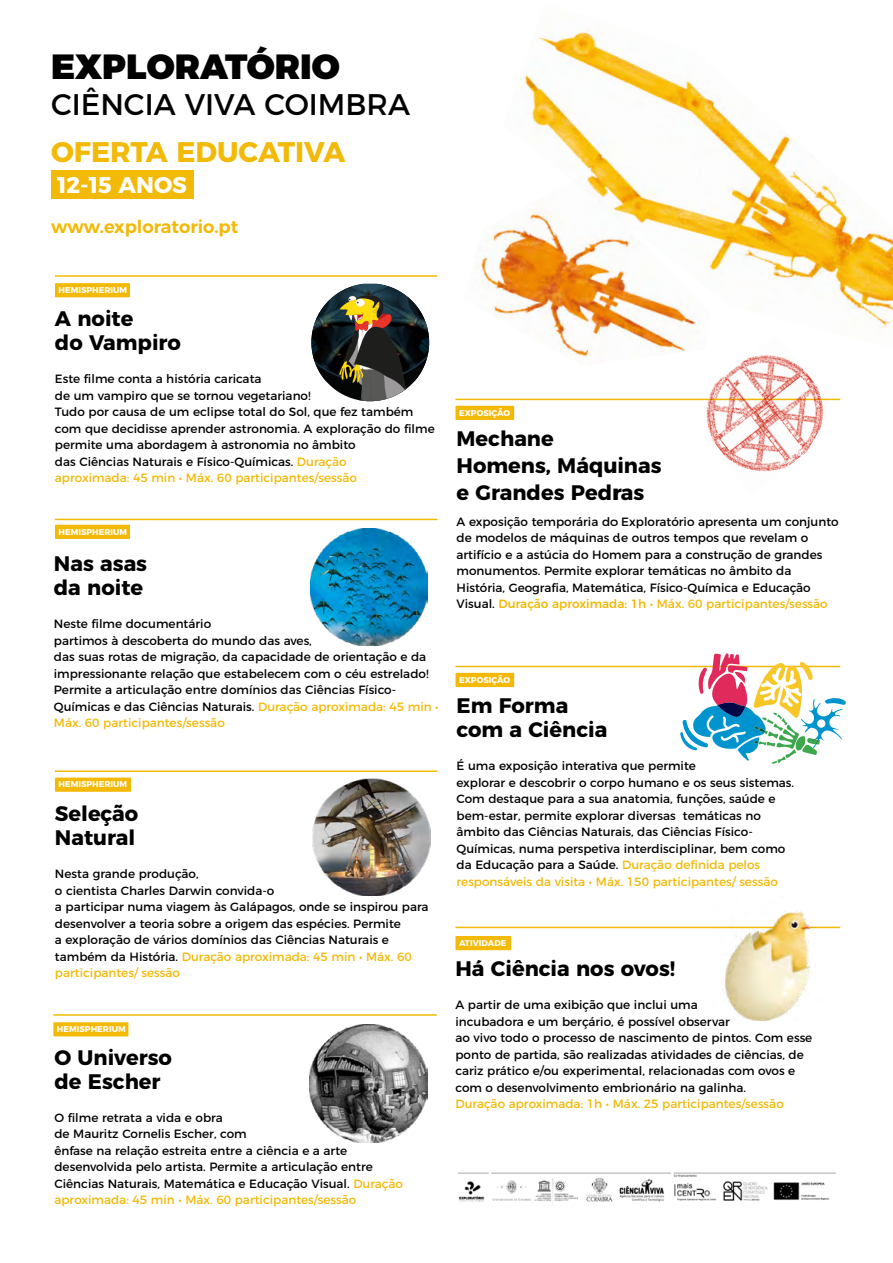
<style>
.page{position:relative;width:893px;height:1263px;background:#fff}
.page>*{position:absolute;margin:0;border:0;box-sizing:border-box;transform-origin:0 0}
.t1{font:900 34.95px "Montserrat";color:#000}
.t2{font:29.85px "Montserrat";color:#000}
.t3{font:700 28.35px "Montserrat";color:#f3b907}
.t4{font:700 22.8px "Montserrat";color:#fff}
.t5{font:700 21px/24px "Montserrat";color:#000}
.t6{font:600 17.85px "Montserrat";color:#f3b907}
.t7{font:12px/16.5px "Montserrat";color:#000}
.t8{font:12px "Montserrat";color:#f3b907}
.t9{font:700 8.4px "Montserrat";color:#fff}
.s1{color:#f3b907}
.s2{font-weight:500;color:#f3b907}
</style>
<div class="page">
<div style="left:51px;top:170px;width:142px;height:29px;background:#f3b907"></div>
<div style="left:55px;top:283px;width:75px;height:14px;background:#f3b907"></div>
<hr style="left:55px;top:275px;width:382px;height:2px;background:#f3b907">
<img style="left:313px;top:778px;width:117px;height:117px">
<div style="left:55px;top:778px;width:76px;height:14px;background:#f3b907"></div>
<hr style="left:55px;top:770px;width:382px;height:2px;background:#f3b907">
<div style="left:55px;top:525px;width:75px;height:14px;background:#f3b907"></div>
<hr style="left:55px;top:519px;width:382px;height:1px;background:#f3b907">
<img style="left:311px;top:528px;width:117px;height:117px">
<svg style="left:311px;top:284px;width:118px;height:117px"></svg>
<hr style="left:53px;top:1014px;width:384px;height:2px;background:#f3b907">
<div style="left:53px;top:1022px;width:75px;height:14px;background:#f3b907"></div>
<img style="left:309px;top:1024px;width:118px;height:119px">
<div style="left:455px;top:936px;width:56px;height:14px;background:#f3b907"></div>
<hr style="left:455px;top:927px;width:385px;height:1px;background:#f3b907">
<img style="left:714px;top:911px;width:110px;height:109px">
<div style="left:455px;top:673px;width:59px;height:14px;background:#f3b907"></div>
<hr style="left:455px;top:666px;width:385px;height:1px;background:#f3b907">
<svg style="left:680px;top:653px;width:166px;height:111px"></svg>
<div style="left:455px;top:406px;width:59px;height:14px;background:#f3b907"></div>
<hr style="left:455px;top:399px;width:385px;height:1px;background:#f3b907">
<img style="left:523px;top:30px;width:370px;height:299px">
<img style="left:475px;top:177px;width:235px;height:187px">
<img style="left:458px;top:1172px;width:378px;height:32px">
<img style="left:705px;top:332px;width:128px;height:140px">
<h1 class="t1" style="left:51px;top:37px;width:290px">EXPLORATÓRIO</h1>
<h2 class="t2" style="left:51px;top:81px;width:360px">CIÊNCIA VIVA COIMBRA</h2>
<h3 class="t3" style="left:51px;top:129px;width:296px">OFERTA EDUCATIVA</h3>
<h3 class="t4" style="left:57px;top:166px;width:131px">12-15 ANOS</h3>
<h3 class="t6" style="left:51px;top:212px;width:189px">www.exploratorio.pt</h3>
<p class="t9" style="left:59px;top:283px;width:70px">HEMISPHERIUM</p>
<h3 class="t5" style="left:55px;top:305px;width:128px">A noite<br>do Vampiro</h3>
<p class="t7" style="left:55px;top:370px;width:381px">Este filme conta a história caricata<br>de um vampiro que se tornou vegetariano!<br>Tudo por causa de um eclipse total do Sol, que fez também com que decidisse aprender astronomia. A exploração do filme permite uma abordagem à astronomia no âmbito<br>das Ciências Naturais e Físico-Químicas. <span class="s1">Duração<br>aproximada: 45 min ∙ Máx. 60 participantes/sessão</span></p>
<p class="t9" style="left:59px;top:525px;width:70px">HEMISPHERIUM</p>
<h3 class="t5" style="left:54px;top:550px;width:95px">Nas asas da noite</h3>
<p class="t7" style="left:54px;top:615px;width:386px">Neste filme documentário<br>partimos à descoberta do mundo das aves,<br>das suas rotas de migração, da capacidade de orientação e da impressionante relação que estabelecem com o céu estrelado!<br>Permite a articulação entre domínios das Ciências Físico-Químicas e das Ciências Naturais. <span class="s1">Duração aproximada: 45 min ∙ Máx. 60 participantes/sessão</span></p>
<p class="t9" style="left:59px;top:777px;width:70px">HEMISPHERIUM</p>
<h3 class="t5" style="left:55px;top:800px;width:85px">Seleção<br>Natural</h3>
<p class="t7" style="left:55px;top:864px;width:375px">Nesta grande produção,<br>o cientista Charles Darwin convida-o<br>a participar numa viagem às Galápagos, onde se inspirou para desenvolver a teoria sobre a origem das espécies. Permite<br>a exploração de vários domínios das Ciências Naturais e também da História. <span class="s1">Duração aproximada: 45 min ∙ Máx. 60 participantes/ sessão</span></p>
<p class="t9" style="left:57px;top:1022px;width:70px">HEMISPHERIUM</p>
<h3 class="t5" style="left:54px;top:1044px;width:119px">O Universo de Escher</h3>
<p class="t7" style="left:54px;top:1108px;width:350px">O filme retrata a vida e obra<br>de Mauritz Cornelis Escher, com<br>ênfase na relação estreita entre a ciência e a arte desenvolvida pelo artista. Permite a articulação entre Ciências Naturais, Matemática e Educação Visual. <span class="s1">Duração aproximada: 45 min ∙ Máx. 60 participantes/sessão</span></p>
<p class="t9" style="left:459px;top:406px;width:53px">EXPOSIÇÃO</p>
<h3 class="t5" style="left:457px;top:423px;width:207px;line-height:27px">Mechane<br>Homens, Máquinas e Grandes Pedras</h3>
<p class="t7" style="left:457px;top:512px;width:384px">A exposição temporária do Exploratório apresenta um conjunto de modelos de máquinas de outros tempos que revelam o artifício e a astúcia do Homem para a construção de grandes monumentos. Permite explorar temáticas no âmbito da História, Geografia, Matemática, Físico-Química e Educação Visual. <span class="s2">Duração aproximada: 1h</span> <span class="s1">∙ Máx. 60 participantes/sessão</span></p>
<p class="t9" style="left:459px;top:673px;width:53px">EXPOSIÇÃO</p>
<h3 class="t5" style="left:457px;top:692px;width:152px">Em Forma com a Ciência</h3>
<p class="t7" style="left:457px;top:757px;width:339px">É uma exposição interativa que permite<br>explorar e descobrir o corpo humano e os seus sistemas.<br>Com destaque para a sua anatomia, funções, saúde e bem-estar, permite explorar diversas temáticas no âmbito das Ciências Naturais, das Ciências Físico-Químicas, numa perspetiva interdisciplinar, bem como da Educação para a Saúde. <span class="s1">Duração definida pelos responsáveis da visita ∙ Máx. 150 participantes/ sessão</span></p>
<p class="t9" style="left:459px;top:936px;width:49px">ATIVIDADE</p>
<h3 class="t5" style="left:455px;top:955px;width:221px">Há Ciência nos ovos!</h3>
<p class="t7" style="left:455px;top:996px;width:358px">A partir de uma exibição que inclui uma<br>incubadora e um berçário, é possível observar<br>ao vivo todo o processo de nascimento de pintos. Com esse ponto de partida, são realizadas atividades de ciências, de cariz prático e/ou experimental, relacionadas com ovos e com o desenvolvimento embrionário na galinha.</p>
<p class="t8" style="left:455px;top:1094px;width:330px">Duração aproximada: 1h ∙ Máx. 25 participantes/sessão</p>
</div>
